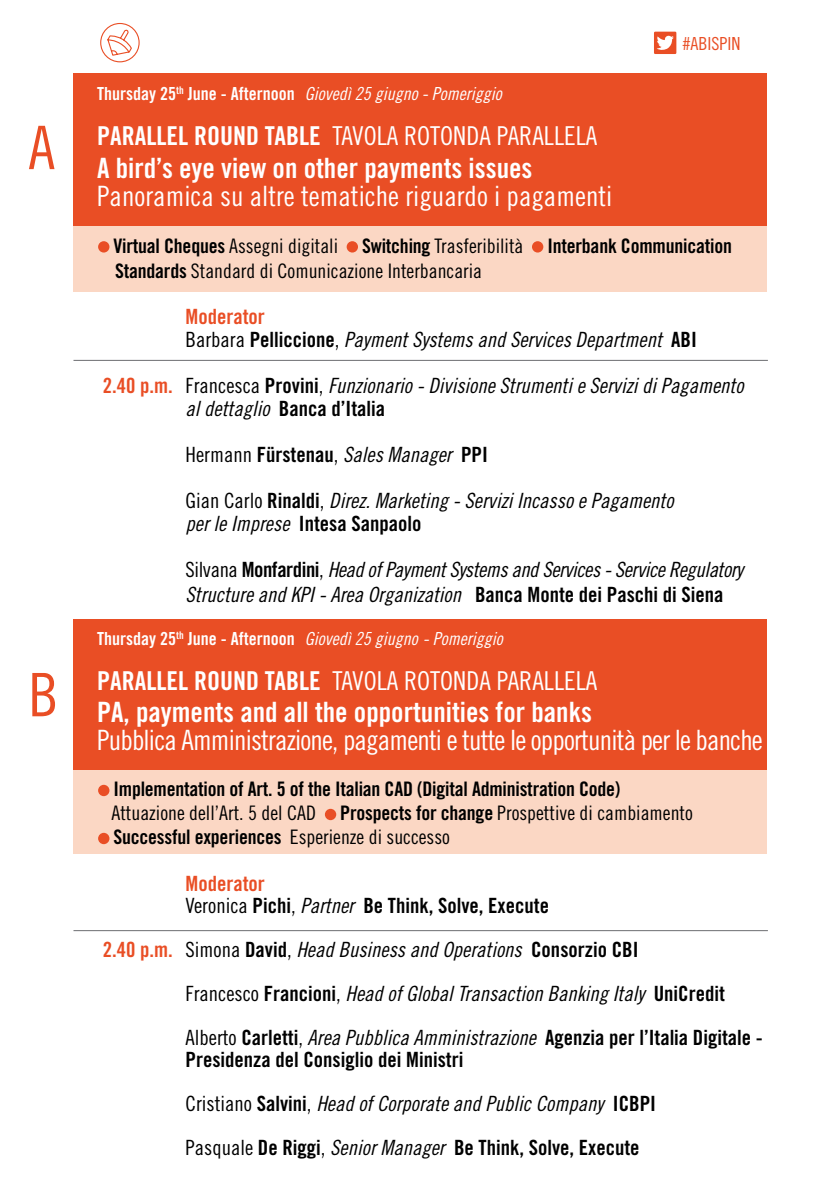
<style>
.page{position:relative;width:840px;height:1191px;background:#fff}
.page>*{position:absolute;margin:0;border:0;box-sizing:border-box;transform-origin:0 0}
.t1{font:60px "Trade Gothic Cond Eighteen";color:#e94e25}
.t2{font:28px "Trade Gothic Bold Cond Twenty";color:#fff}
.t3{font:28px "Trade Gothic Cond Eighteen";letter-spacing:-.03em;color:#fff}
.t4{font:28px "Trade Gothic Cond Eighteen";color:#fff}
.t5{font:26px "Trade Gothic Cond Eighteen";color:#fff}
.t6{font:21px/46px "Trade Gothic Cond Eighteen Obl";color:#000}
.t7{font:21px/22px "Trade Gothic Bold Cond Twenty";color:#000}
.t8{font:21px/25.2px "Trade Gothic Cond Eighteen Obl";letter-spacing:-.02em;color:#000}
.t9{font:21px "Trade Gothic Bold Cond Twenty";color:#e94e25}
.t10{font:20px "Trade Gothic Bold Cond Twenty";letter-spacing:-.01em;color:#000}
.t11{font:20px "Trade Gothic Cond Eighteen";color:#000}
.t12{font:18px "Trade Gothic Cond Eighteen Obl";color:#fff}
.t13{font:18px "Trade Gothic Cond Eighteen";color:#e94e25}
.s1{font-family:"Trade Gothic Bold Cond Twenty"}
.s2{font-family:"Trade Gothic Cond Eighteen"}
.s3{font-family:"Trade Gothic Bold Cond Twenty";color:#e94e25}
.s4{font-family:"Trade Gothic Cond Eighteen Obl"}
.s5{color:#e94e25}
</style>
<div class="page">
<div style="left:73px;top:73px;width:693px;height:153px;background:#e94e25"></div>
<div style="left:73px;top:619px;width:693px;height:151px;background:#e94e25"></div>
<div style="left:73px;top:226px;width:693px;height:66px;background:#fbd7c4"></div>
<div style="left:73px;top:770px;width:693px;height:84px;background:#fbd7c4"></div>
<div style="left:98px;top:241px;width:11px;height:11px;background:#e94e25;border-radius:50%"></div>
<div style="left:346px;top:241px;width:12px;height:11px;background:#e94e25;border-radius:50%"></div>
<div style="left:531px;top:241px;width:12px;height:11px;background:#e94e25;border-radius:50%"></div>
<div style="left:98px;top:785px;width:11px;height:11px;background:#e94e25;border-radius:50%"></div>
<div style="left:325px;top:809px;width:11px;height:11px;background:#e94e25;border-radius:50%"></div>
<div style="left:98px;top:833px;width:11px;height:11px;background:#e94e25;border-radius:50%"></div>
<hr style="left:73px;top:360px;width:694px;height:1px;background:#6d6e71">
<hr style="left:73px;top:930px;width:694px;height:1px;background:#6d6e71">
<svg style="left:100px;top:23px;width:40px;height:40px"></svg>
<svg style="left:654px;top:32px;width:22px;height:22px"></svg>
<h1 class="t1" style="left:28px;top:112px;width:28px">A</h1>
<h1 class="t1" style="left:28px;top:659px;width:31px">B</h1>
<p class="t12" style="left:97px;top:83px;width:406px"><span class="s1">Thursday 25</span><sup>th</sup> <span class="s1">June - Afternoon</span> Giovedì 25 giugno - Pomeriggio</p>
<p class="t5" style="left:97px;top:121px;width:501px"><span class="s1">PARALLEL ROUND TABLE</span> TAVOLA ROTONDA PARALLELA</p>
<h2 class="t2" style="left:97px;top:151px;width:436px">A bird’s eye view on other payments issues</h2>
<h2 class="t4" style="left:97px;top:179px;width:516px">Panoramica su altre tematiche riguardo i pagamenti</h2>
<p class="t13" style="left:682px;top:33px;width:59px">#ABISPIN</p>
<p class="t10" style="left:113px;top:233px;width:619px">Virtual Cheques <span class="s2">Assegni digitali</span> Switching <span class="s2">Trasferibilità</span> Interbank Communication</p>
<p class="t11" style="left:115px;top:259px;width:368px"><span class="s1">Standards</span> Standard di Comunicazione Interbancaria</p>
<p class="t9" style="left:185px;top:303px;width:81px">Moderator</p>
<p class="t6" style="left:103px;top:316px;width:642px;text-indent:83px"><span class="s2">Barbara</span> <span class="s1">Pelliccione</span><span class="s2">,</span> Payment Systems and Services Department <span class="s1">ABI<br></span><span class="s3">2.40 p.m.</span> <span class="s2">Francesca</span> <span class="s1">Provini</span><span class="s2">,</span> Funzionario - Divisione Strumenti e Servizi di Pagamento</p>
<p class="t7" style="left:185px;top:385px;width:304px;line-height:46px"><span class="s4">al dettaglio</span> Banca d’Italia<br><span class="s2">Hermann</span> Fürstenau<span class="s2">,</span> <span class="s4">Sales Manager</span> PPI</p>
<p class="t6" style="left:185px;top:477px;width:489px"><span class="s2">Gian Carlo</span> <span class="s1">Rinaldi</span><span class="s2">,</span> Direz. Marketing - Servizi Incasso e Pagamento</p>
<p class="t7" style="left:185px;top:512px;width:237px"><span class="s4">per le Imprese</span> Intesa Sanpaolo</p>
<p class="t8" style="left:185px;top:556px;width:559px"><span class="s2">Silvana</span> <span class="s1">Monfardini</span><span class="s2">,</span> Head of Payment Systems and Services - Service Regulatory<br>Structure and KPI - Area Organization <span class="s1">Banca Monte dei Paschi di Siena</span></p>
<p class="t12" style="left:97px;top:628px;width:407px"><span class="s1">Thursday 25</span><sup>th</sup> <span class="s1">June - Afternoon</span> Giovedì 25 giugno - Pomeriggio</p>
<p class="t5" style="left:97px;top:665px;width:501px"><span class="s1">PARALLEL ROUND TABLE</span> TAVOLA ROTONDA PARALLELA</p>
<h2 class="t2" style="left:97px;top:695px;width:496px">Pa, payments and all the opportunities for banks</h2>
<h2 class="t3" style="left:97px;top:723px;width:666px">Pubblica amministrazione, pagamenti e tutte le opportunità per le banche</h2>
<p class="t10" style="left:113px;top:777px;width:508px">Implementation of Art. 5 of the Italian CAD (Digital Administration Code)</p>
<p class="t11" style="left:111px;top:801px;width:582px">Attuazione dell’Art. 5 del CAD <span class="s1">Prospects for change</span> Prospettive di cambiamento</p>
<p class="t10" style="left:113px;top:825px;width:338px">Successful experiences <span class="s2">Esperienze di successo</span></p>
<p class="t7" style="left:185px;top:872px;width:365px"><span class="s5">Moderator<br></span><span class="s2">Veronica</span> Pichi<span class="s2">,</span> <span class="s4">Partner</span> Be Think, Solve, Execute</p>
<p class="t6" style="left:185px;top:927px;width:540px;line-height:44px;text-indent:-83px"><span class="s3">2.40 p.m.</span> <span class="s2">Simona</span> <span class="s1">David</span><span class="s2">,</span> Head Business and Operations <span class="s1">Consorzio CBI<br></span><span class="s2">Francesco</span> <span class="s1">Francioni</span><span class="s2">,</span> Head of Global Transaction Banking Italy <span class="s1">UniCredit</span></p>
<p class="t7" style="left:185px;top:1026px;width:578px"><span class="s2">Alberto</span> Carletti<span class="s2">,</span> <span class="s4">Area Pubblica Amministrazione</span> Agenzia per l’Italia Digitale -<br>Presidenza del Consiglio dei Ministri</p>
<p class="t6" style="left:185px;top:1080px;width:471px"><span class="s2">Cristiano</span> <span class="s1">Salvini</span><span class="s2">,</span> Head of Corporate and Public Company <span class="s1">ICBPI</span></p>
<p class="t7" style="left:185px;top:1136px;width:455px"><span class="s2">Pasquale</span> De Riggi<span class="s2">,</span> <span class="s4">Senior Manager</span> Be Think, Solve, Execute</p>
</div>
